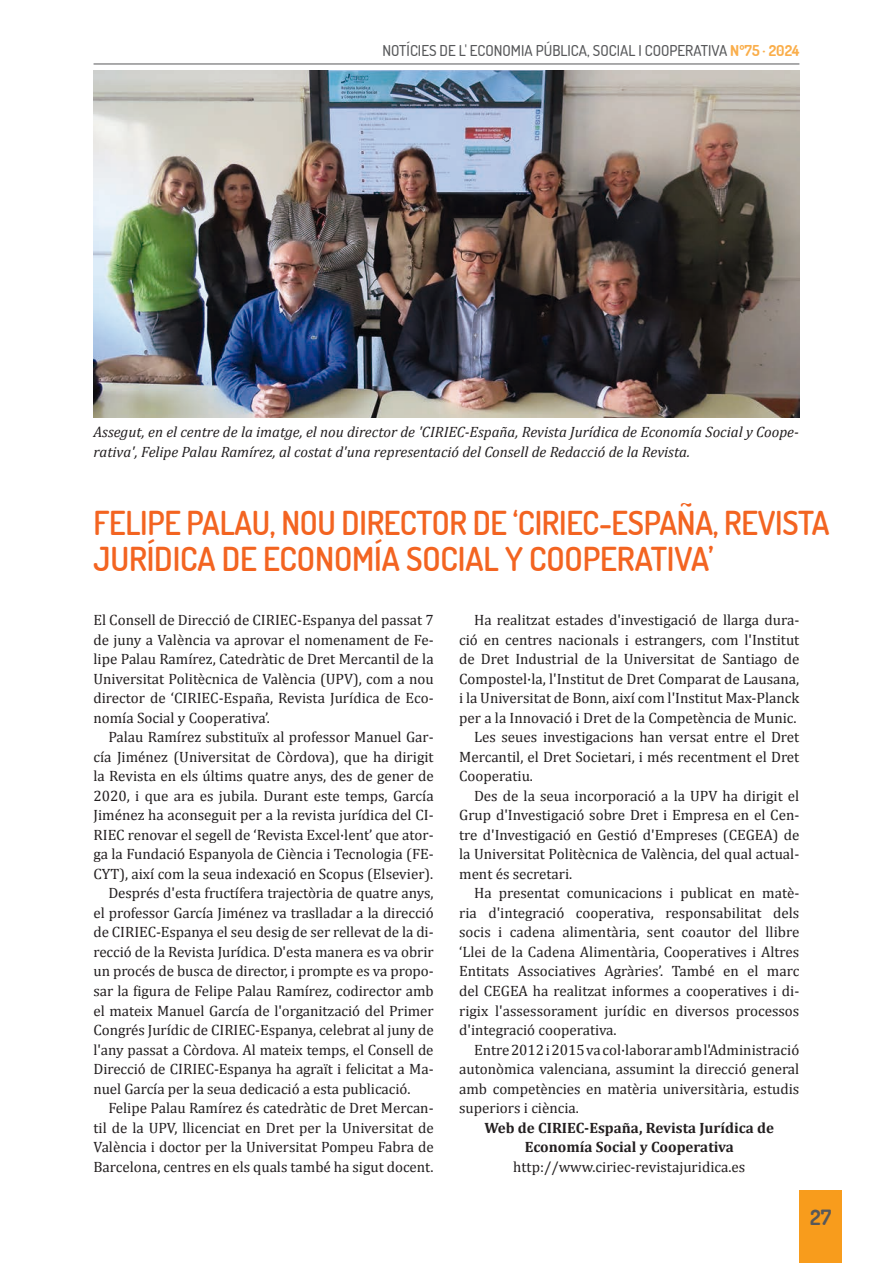
<style>
.page{position:relative;width:893px;height:1263px;background:#fff}
.page>*{position:absolute;margin:0;border:0;box-sizing:border-box;transform-origin:0 0}
.TÍTULO__h1{font:600 33px/36px "Dosis";letter-spacing:-.01em;color:#f36421;scale:.96 1}
.t1{font:700 21px "Dosis";color:#57585a}
.t2{font:15px/19.5px "Cambria";color:#231f20;text-align:justify}
.t3{font:italic 15px/19.5px "Cambria";color:#231f20}
.t4{font:700 15px "Cambria";color:#231f20}
.t5{font:500 15px "Dosis";color:#57585a}
.s1{font-weight:700;color:#faae4b}
</style>
<div class="page">
<hr style="left:94px;top:64px;width:705px;height:1px;background:#57585a">
<div style="left:799px;top:1191px;width:43px;height:72px;background:#f89c1c"></div>
<img style="left:93px;top:70px;width:706px;height:348px">
<p class="t5" style="left:382px;top:40px;width:418px">NOTÍCIES DE L' ECONOMIA PÚBLICA, SOCIAL I COOPERATIVA <span class="s1">Nº75 · 2024</span></p>
<p class="t3" style="left:93px;top:422px;width:707px">Assegut, en el centre de la imatge, el nou director de 'CIRIEC-España, Revista Jurídica de Economía Social y Coope&shy;rativa', Felipe Palau Ramírez, al costat d'una representació del Consell de Redacció de la Revista.</p>
<p class="TÍTULO__h1" style="left:94px;top:503px;width:768px">FELIPE PALAU, NOU DIRECTOR DE ‘CIRIEC-ESPAÑA, REVISTA<br>JURÍDICA DE ECONOMÍA SOCIAL Y COOPERATIVA’</p>
<p class="t2" style="left:93px;top:610px;width:342px">El Consell de Direcció de CIRIEC-Espanya del passat 7 de juny a València va aprovar el nomenament de Fe&shy;lipe Palau Ramírez, Catedràtic de Dret Mercantil de la Universitat Politècnica de València (UPV), com a nou director de ‘CIRIEC-España, Revista Jurídica de Eco&shy;nomía Social y Cooperativa’.</p>
<p class="t2" style="left:93px;top:727px;width:342px;text-indent:15px">Palau Ramírez substituïx al professor Manuel Gar&shy;cía Jiménez (Universitat de Còrdova), que ha dirigit la Revista en els últims quatre anys, des de gener de 2020, i que ara es jubila. Durant este temps, García Jiménez ha aconseguit per a la revista jurídica del CI-RIEC renovar el segell de ‘Revista Excel·lent’ que ator&shy;ga la Fundació Espanyola de Ciència i Tecnologia (FE-CYT), així com la seua indexació en Scopus (Elsevier).</p>
<p class="t2" style="left:93px;top:883px;width:342px;text-indent:15px">Després d'esta fructífera trajectòria de quatre anys, el professor García Jiménez va traslladar a la direcció de CIRIEC-Espanya el seu desig de ser rellevat de la di&shy;recció de la Revista Jurídica. D'esta manera es va obrir un procés de busca de director, i prompte es va propo&shy;sar la figura de Felipe Palau Ramírez, codirector amb el mateix Manuel García de l'organització del Primer Congrés Jurídic de CIRIEC-Espanya, celebrat al juny de l'any passat a Còrdova. Al mateix temps, el Consell de Direcció de CIRIEC-Espanya ha agraït i felicitat a Ma&shy;nuel García per la seua dedicació a esta publicació.</p>
<p class="t2" style="left:93px;top:1098px;width:342px;text-indent:15px">Felipe Palau Ramírez és catedràtic de Dret Mercan&shy;til de la UPV, llicenciat en Dret per la Universitat de València i doctor per la Universitat Pompeu Fabra de Barcelona, centres en els quals també ha sigut docent.</p>
<p class="t2" style="left:459px;top:610px;width:342px;text-indent:15px">Ha realitzat estades d'investigació de llarga dura&shy;ció en centres nacionals i estrangers, com l'Institut de Dret Industrial de la Universitat de Santiago de Compostel·la, l'Institut de Dret Comparat de Lausana, i la Universitat de Bonn, així com l'Institut Max-Planck per a la Innovació i Dret de la Competència de Munic.</p>
<p class="t2" style="left:459px;top:727px;width:342px;text-indent:15px">Les seues investigacions han versat entre el Dret Mercantil, el Dret Societari, i més recentment el Dret Cooperatiu.</p>
<p class="t2" style="left:459px;top:786px;width:342px;text-indent:15px">Des de la seua incorporació a la UPV ha dirigit el Grup d'Investigació sobre Dret i Empresa en el Cen&shy;tre d'Investigació en Gestió d'Empreses (CEGEA) de la Universitat Politècnica de València, del qual actual&shy;ment és secretari.</p>
<p class="t2" style="left:459px;top:883px;width:342px;text-indent:15px">Ha presentat comunicacions i publicat en matè&shy;ria d'integració cooperativa, responsabilitat dels socis i cadena alimentària, sent coautor del llibre ‘Llei de la Cadena Alimentària, Cooperatives i Altres Entitats Associatives Agràries’. També en el marc del CEGEA ha realitzat informes a cooperatives i di&shy;rigix l'assessorament jurídic en diversos processos d'integració cooperativa.</p>
<p class="t2" style="left:459px;top:1039px;width:342px;text-indent:15px">Entre 2012 i 2015 va col·laborar amb l'Administració autonòmica valenciana, assumint la direcció general amb competències en matèria universitària, estudis superiors i ciència.</p>
<p class="t4" style="left:484px;top:1117px;width:291px">Web de CIRIEC-España, Revista Jurídica de</p>
<p class="t4" style="left:525px;top:1136px;width:211px">Economía Social y Cooperativa</p>
<p class="t2" style="left:513px;top:1156px;width:233px">http://www.ciriec-revistajuridica.es</p>
<h2 class="t1" style="left:810px;top:1203px;width:23px">27</h2>
</div>
